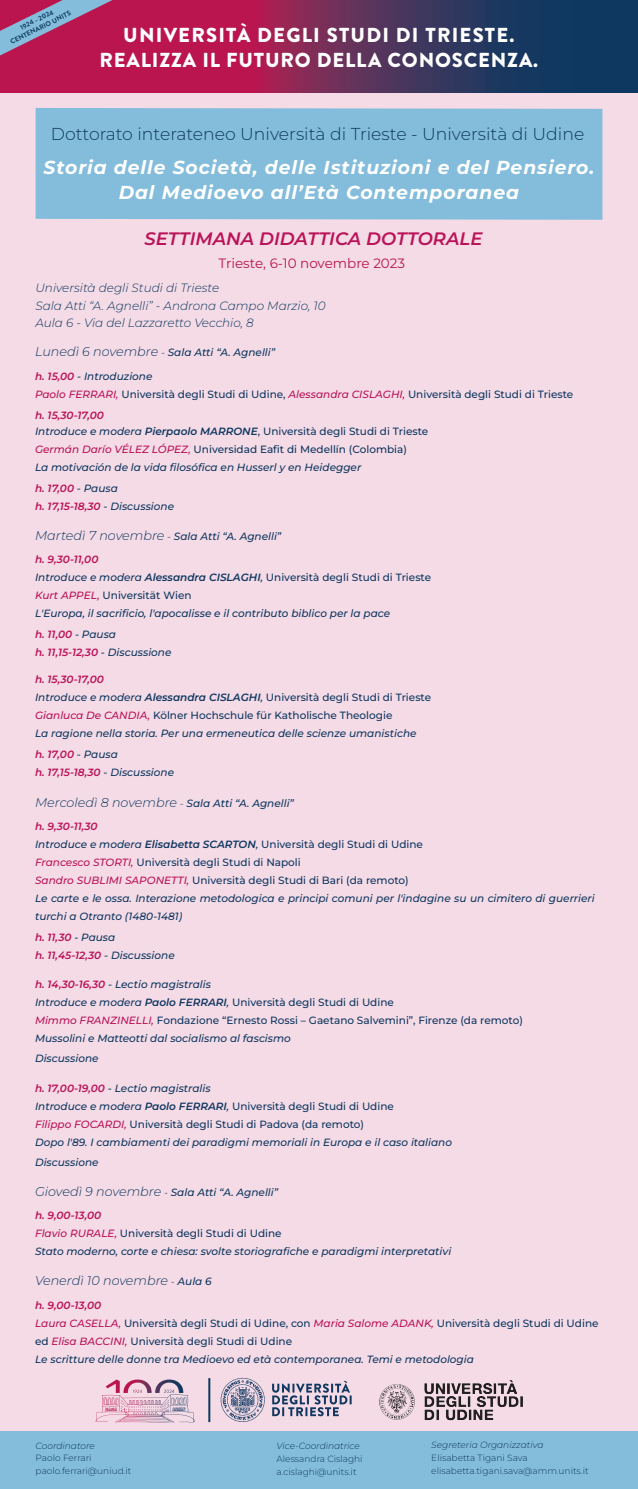
<style>
.page{position:relative;width:638px;height:1489px;background:#fff}
.page>*{position:absolute;margin:0;border:0;box-sizing:border-box;transform-origin:0 0}
.t1{font:900 20.25px/25.8px "Brandon Grotesque";letter-spacing:.04em;color:#fff;text-align:center}
.t2{font:italic 700 18.75px/24.8px "Montserrat";letter-spacing:.05em;color:#fff;text-align:center}
.t3{font:italic 600 18px "Montserrat";color:#ba1358}
.t4{font:300 17.25px "Montserrat";color:#0e3860}
.t5{font:13.5px "Montserrat";color:#ba154f}
.t6{font:italic 300 12.75px "Montserrat";color:#0f3760}
.t7{font:italic 300 12px/17.2px "Montserrat";color:#0e3860}
.t8{font:italic 500 10.5px/18px "Montserrat";color:#0f3760}
.t9{font:500 10.5px/18px "Montserrat";color:#0f3760}
.t10{font:italic 600 10.5px/18px "Montserrat";color:#ba1358}
.t11{font:italic 500 10.5px "Montserrat";color:#0e3860}
.t12{font:300 9px/12.8px "Montserrat";color:#0f3760}
.t13{font:italic 300 9px "Montserrat";color:#0f3760}
.t14{font:700 6.9px/8.2px "Brandon Grotesque";color:#0e3860;text-align:center}
.s1{font-weight:300;font-size:12.75px}
.s2{font-weight:300}
.s3{font-weight:600;font-style:italic;color:#ba1358}
.s4{font-style:italic}
.s5{font-style:italic;color:#ba1358}
.s6{font-weight:600;font-style:italic}
.s7{color:#ba1358}
.s8{font-style:normal}
.s9{font-weight:500;color:#0f3760}
.s10{font-weight:500;color:#0e3860}
.s11{font-weight:600;color:#ba1358}
.s12{font-weight:600}
.s13{font-size:10.5px}
.s14{font-weight:500;font-size:10.5px}
</style>
<div class="page">
<div style="left:0;top:84px;width:638px;height:1350px;background:#f4dbe6"></div>
<svg style="left:0;top:0;width:638px;height:92px;background:#692958"></svg>
<svg style="left:0;top:0;width:112px;height:55px;background:#a74f80"></svg>
<div style="left:36px;top:108px;width:566px;height:112px;background:#84bddc"></div>
<div style="left:0;top:1430px;width:638px;height:58px;background:#84bddc"></div>
<svg style="left:272px;top:1380px;width:80px;height:36px"></svg>
<svg style="left:221px;top:1377px;width:44px;height:44px"></svg>
<hr style="left:208px;top:1377px;width:2px;height:44px;background:#0f3760">
<svg style="left:102px;top:1379px;width:84px;height:32px"></svg>
<img style="left:368px;top:1380px;width:174px;height:51px">
<p class="t14" style="left:5px;top:31px;width:68px;rotate:-26deg">1924 - 2024<br>CENTENARIO UNITS</p>
<h1 class="t1" style="left:100px;top:22px;width:440px">UNIVERSITÀ DEGLI STUDI DI TRIESTE.<br>REALIZZA IL FUTURO DELLA CONOSCENZA.</h1>
<h3 class="t4" style="left:51px;top:122px;width:535px">Dottorato interateneo Università di Trieste - Università di Udine</h3>
<h2 class="t2" style="left:43px;top:154px;width:552px">Storia delle Società, delle Istituzioni e del Pensiero.<br>Dal Medioevo all’Età Contemporanea</h2>
<h3 class="t3" style="left:144px;top:226px;width:339px">SETTIMANA DIDATTICA DOTTORALE</h3>
<p class="t5" style="left:219px;top:254px;width:188px">Trieste, 6-10 novembre 2023</p>
<p class="t7" style="left:35px;top:279px;width:292px">Università degli Studi di Trieste<br>Sala Atti “A. Agnelli” - Androna Campo Marzio, 10<br>Aula 6 - Via del Lazzaretto Vecchio, 8</p>
<p class="t8" style="left:35px;top:343px;width:242px"><span class="s1">Lunedì 6 novembre</span> <span class="s2">-</span> Sala Atti “A. Agnelli”</p>
<p class="t9" style="left:35px;top:366px;width:540px"><span class="s3">h. 15,00</span> <span class="s4">- Introduzione<br></span><span class="s5">Paolo FERRARI,</span> Università degli Studi di Udine, <span class="s5">Alessandra CISLAGHI,</span> Università degli Studi di Trieste</p>
<p class="t9" style="left:35px;top:406px;width:395px;line-height:16.5px"><span class="s3">h. 15,30-17,00<br></span><span class="s4">Introduce e modera</span> <span class="s6">Pierpaolo MARRONE</span>, Università degli Studi di Trieste</p>
<p class="t8" style="left:35px;top:440px;width:373px"><span class="s7">Germán Darío VÉLEZ LÓPEZ,</span> <span class="s8">Universidad Eafit di Medellín (Colombia)<br></span>La motivación de la vida filosófica en Husserl y en Heidegger</p>
<p class="t10" style="left:35px;top:479px;width:141px">h. 17,00 <span class="s9">-</span> <span class="s10">Pausa<br></span>h. 17,15-18,30 <span class="s9">-</span> <span class="s10">Discussione</span></p>
<p class="t8" style="left:35px;top:527px;width:248px"><span class="s1">Martedì 7 novembre</span> <span class="s2">-</span> Sala Atti “A. Agnelli”</p>
<p class="t8" style="left:35px;top:550px;width:398px"><span class="s11">h. 9,30-11,00<br></span>Introduce e modera <span class="s12">Alessandra CISLAGHI</span>, <span class="s8">Università degli Studi di Trieste </span><span class="s7">Kurt APPEL,</span> <span class="s8">Universität Wien<br></span>L'Europa, il sacrificio, l'apocalisse e il contributo biblico per la pace</p>
<p class="t10" style="left:35px;top:625px;width:138px">h. 11,00 <span class="s9">-</span> <span class="s10">Pausa<br></span>h. 11,15-12,30 <span class="s9">-</span> <span class="s10">Discussione</span></p>
<p class="t8" style="left:35px;top:670px;width:398px"><span class="s11">h. 15,30-17,00<br></span>Introduce e modera <span class="s12">Alessandra CISLAGHI</span>, <span class="s8">Università degli Studi di Trieste </span><span class="s7">Gianluca De CANDIA,</span> <span class="s8">Kölner Hochschule für Katholische Theologie<br></span>La ragione nella storia. Per una ermeneutica delle scienze umanistiche</p>
<p class="t10" style="left:35px;top:745px;width:141px">h. 17,00 <span class="s9">-</span> <span class="s10">Pausa<br></span>h. 17,15-18,30 <span class="s9">-</span> <span class="s10">Discussione</span></p>
<p class="t8" style="left:35px;top:793px;width:260px"><span class="s1">Mercoledì 8 novembre</span> <span class="s2">-</span> Sala Atti “A. Agnelli”</p>
<p class="t8" style="left:35px;top:816px;width:561px"><span class="s11">h. 9,30-11,30<br></span>Introduce e modera <span class="s12">Elisabetta SCARTON</span>, <span class="s8">Università degli Studi di Udine<br></span><span class="s7">Francesco STORTI,</span> <span class="s8">Università degli Studi di Napoli<br></span><span class="s7">Sandro SUBLIMI SAPONETTI,</span> <span class="s8">Università degli Studi di Bari (da remoto)<br></span>Le carte e le ossa. Interazione metodologica e principi comuni per l'indagine su un cimitero di guerrieri turchi a Otranto (1480-1481)</p>
<p class="t10" style="left:35px;top:927px;width:141px">h. 11,30 <span class="s9">-</span> <span class="s10">Pausa<br></span>h. 11,45-12,30 <span class="s9">-</span> <span class="s10">Discussione</span></p>
<p class="t9" style="left:35px;top:975px;width:489px"><span class="s3">h. 14,30-16,30</span> <span class="s4">- Lectio magistralis<br>Introduce e modera</span> <span class="s6">Paolo FERRARI</span><span class="s4">,</span> Università degli Studi di Udine<br><span class="s5">Mimmo FRANZINELLI,</span> Fondazione “Ernesto Rossi – Gaetano Salvemini”, Firenze (da remoto)<br><span class="s4">Mussolini e Matteotti dal socialismo al fascismo</span></p>
<p class="t11" style="left:35px;top:1051px;width:65px">Discussione</p>
<p class="t8" style="left:35px;top:1078px;width:418px"><span class="s11">h. 17,00-19,00</span> - Lectio magistralis<br>Introduce e modera <span class="s12">Paolo FERRARI</span>, <span class="s8">Università degli Studi di Udine<br></span><span class="s7">Filippo FOCARDI,</span> <span class="s8">Università degli Studi di Padova (da remoto)<br></span>Dopo l'89. I cambiamenti dei paradigmi memoriali in Europa e il caso italiano</p>
<p class="t11" style="left:35px;top:1155px;width:65px">Discussione</p>
<p class="t8" style="left:35px;top:1182px;width:245px"><span class="s1">Giovedì 9 novembre</span> <span class="s2">-</span> Sala Atti “A. Agnelli”</p>
<p class="t8" style="left:35px;top:1206px;width:418px"><span class="s11">h. 9,00-13,00<br></span><span class="s7">Flavio RURALE,</span> <span class="s8">Università degli Studi di Udine<br></span>Stato moderno, corte e chiesa: svolte storiografiche e paradigmi interpretativi</p>
<p class="t6" style="left:35px;top:1272px;width:178px">Venerdì 10 novembre <span class="s13">-</span> <span class="s14">Aula 6</span></p>
<p class="t9" style="left:35px;top:1295px;width:565px"><span class="s3">h. 9,00-13,00<br></span><span class="s5">Laura CASELLA,</span> Università degli Studi di Udine, con <span class="s5">Maria Salome ADANK,</span> Università degli Studi di Udine ed <span class="s5">Elisa BACCINI,</span> Università degli Studi di Udine<br><span class="s4">Le scritture delle donne tra Medioevo ed età contemporanea. Temi e metodologia</span></p>
<p class="t13" style="left:36px;top:1439px;width:61px">Coordinatore</p>
<p class="t12" style="left:36px;top:1451px;width:97px">Paolo Ferrari paolo.ferrari@uniud.it</p>
<p class="t13" style="left:277px;top:1439px;width:85px">Vice-Coordinatrice</p>
<p class="t12" style="left:277px;top:1451px;width:87px">Alessandra Cislaghi a.cislaghi@units.it</p>
<p class="t13" style="left:431px;top:1438px;width:114px">Segreteria Organizzativa</p>
<p class="t12" style="left:431px;top:1451px;width:159px">Elisabetta Tigani Sava elisabetta.tigani.sava@amm.units.it</p>
</div>
